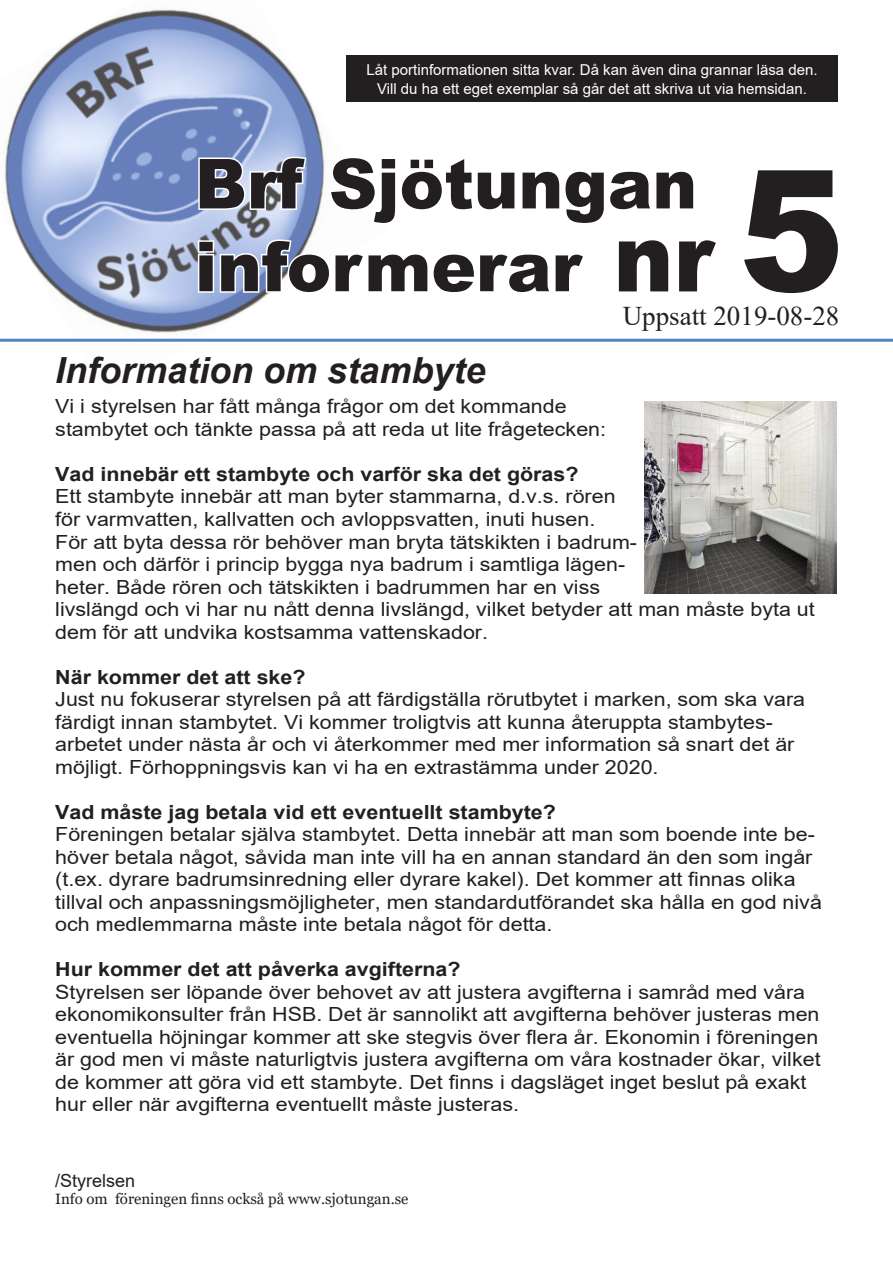
<style>
.page{position:relative;width:893px;height:1263px;background:#fff}
.page>*{position:absolute;margin:0;border:0;box-sizing:border-box;transform-origin:0 0}
.t1{font:900 168.45px "Arial";color:#231f20;scale:.93 1}
.t2{font:900 96.3px "Arial";color:#231f20;scale:.93 1}
.t3{font:900 69px/82.8px "Arial";color:#231f20}
.t4{font:italic 700 36px "Arial";color:#231f20}
.t5{font:27px "Times New Roman";color:#231f20}
.t6{font:19.5px/22.5px "Arial";color:#231f20;scale:1.1 1}
.t7{font:700 19.5px "Arial";color:#231f20;scale:1.1 1}
.t8{font:18px "Arial";color:#231f20}
.t9{font:15px/18.8px "Arial";color:#fff;text-align:center}
.t10{font:15px "Georgia";color:#231f20}
</style>
<div class="page">
<img style="left:0;top:9px;width:388px;height:330px">
<div style="left:346px;top:55px;width:492px;height:47px;background:#231f20"></div>
<svg style="left:197px;top:155px;width:111px;height:56px"></svg>
<svg style="left:328px;top:154px;width:60px;height:72px"></svg>
<svg style="left:196px;top:238px;width:192px;height:57px"></svg>
<hr style="left:0;top:339px;width:893px;height:3px;background:#5683bf">
<img style="left:645px;top:401px;width:192px;height:192px">
<p class="t9" style="left:366px;top:60px;width:453px">Låt portinformationen sitta kvar. Då kan även dina grannar läsa den.<br>Vill du ha ett eget exemplar så går det att skriva ut via hemsidan.</p>
<p class="t3" style="left:195px;top:140px;width:504px">Brf Sjötungan informerar</p>
<p class="t2" style="left:613px;top:187px;width:109px">nr</p>
<p class="t1" style="left:739px;top:109px;width:114px">5</p>
<p class="t5" style="left:623px;top:297px;width:218px">Uppsatt 2019-08-28</p>
<p class="t4" style="left:55px;top:346px;width:432px">Information om stambyte</p>
<p class="t6" style="left:55px;top:395px;width:502px">Vi i styrelsen har fått många frågor om det kommande stambytet och tänkte passa på att reda ut lite frågetecken:</p>
<p class="t7" style="left:55px;top:460px;width:477px">Vad innebär ett stambyte och varför ska det göras?</p>
<p class="t6" style="left:55px;top:485px;width:511px">Ett stambyte innebär att man byter stammarna, d.v.s. rören för varmvatten, kallvatten och avloppsvatten, inuti husen.</p>
<p class="t6" style="left:55px;top:530px;width:692px">För att byta dessa rör behöver man bryta tätskikten i badrum-<br>men och därför i princip bygga nya badrum i samtliga lägen-<br>heter. Både rören och tätskikten i badrummen har en viss<br>livslängd och vi har nu nått denna livslängd, vilket betyder att man måste byta ut dem för att undvika kostsamma vattenskador.</p>
<p class="t7" style="left:55px;top:663px;width:229px">När kommer det att ske?</p>
<p class="t6" style="left:55px;top:688px;width:683px">Just nu fokuserar styrelsen på att färdigställa rörutbytet i marken, som ska vara färdigt innan stambytet. Vi kommer troligtvis att kunna återuppta stambytes&shy;arbetet under nästa år och vi återkommer med mer information så snart det är möjligt. Förhoppningsvis kan vi ha en extrastämma under 2020.</p>
<p class="t7" style="left:55px;top:798px;width:457px">Vad måste jag betala vid ett eventuellt stambyte?</p>
<p class="t6" style="left:55px;top:823px;width:698px">Föreningen betalar själva stambytet. Detta innebär att man som boende inte be&shy;höver betala något, såvida man inte vill ha en annan standard än den som ingår (t.ex. dyrare badrumsinredning eller dyrare kakel). Det kommer att finnas olika tillval och anpassningsmöjligheter, men standardutförandet ska hålla en god nivå och medlemmarna måste inte betala något för detta.</p>
<p class="t7" style="left:55px;top:955px;width:370px">Hur kommer det att påverka avgifterna?</p>
<p class="t6" style="left:55px;top:980px;width:697px">Styrelsen ser löpande över behovet av att justera avgifterna i samråd med våra ekonomikonsulter från HSB. Det är sannolikt att avgifterna behöver justeras men eventuella höjningar kommer att ske stegvis över flera år. Ekonomin i föreningen är god men vi måste naturligtvis justera avgifterna om våra kostnader ökar, vilket de kommer att göra vid ett stambyte. Det finns i dagsläget inget beslut på exakt hur eller när avgifterna eventuellt måste justeras.</p>
<p class="t8" style="left:55px;top:1168px;width:82px">/Styrelsen</p>
<p class="t10" style="left:55px;top:1189px;width:355px">Info om föreningen finns också på www.sjotungan.se</p>
</div>
